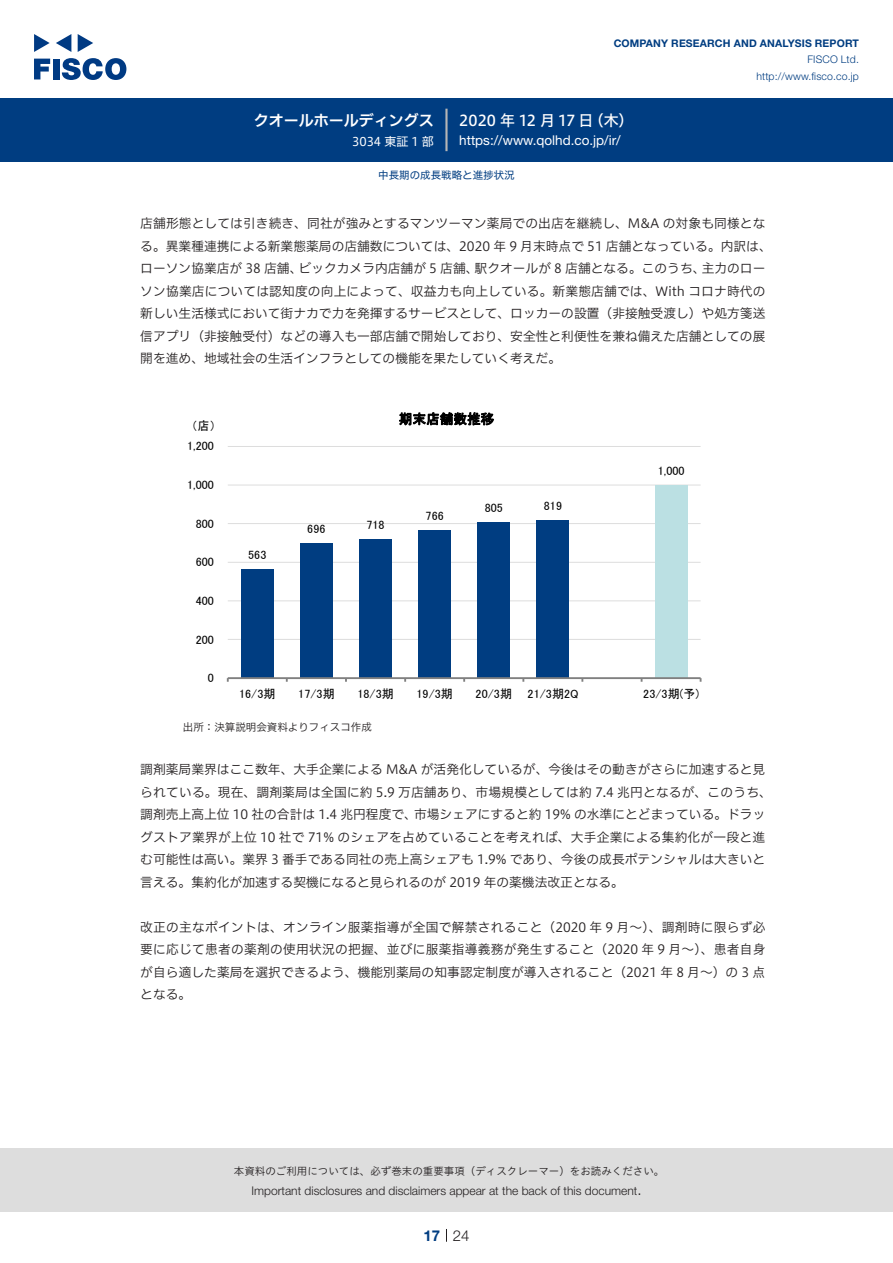
<style>
.page{position:relative;width:893px;height:1263px;background:#fff}
.page>*{position:absolute;margin:0;border:0;box-sizing:border-box;transform-origin:0 0}
.t1{font:15px "Hiragino UD Sans F Std N W5";letter-spacing:.005em;color:#fff}
.t2{font:15px "Hiragino UD Sans F Std N W6";color:#fff}
.t3{font:300 15px "Helvetica Neue LT Std";color:#231f20}
.t4{font:700 15px "Helvetica Neue LT Std";color:#003d81}
.t5{font:13.5px "Helvetica Neue LT Std";color:#fff}
.t6{font:13.5px "MS P Gothic";letter-spacing:.01em;color:#000}
.t7{font:12.75px/22.5px "Hiragino UD Sans F Std N W3";color:#231f20}
.t8{font:12.15px "MS P Gothic";color:#000}
.t9{font:12px "MS P Gothic";letter-spacing:.005em;color:#000}
.t10{font:300 12px "Helvetica Neue LT Std";color:#231f20}
.t11{font:12px "Hiragino UD Sans F Std N W4";color:#fff}
.t12{font:10.5px "Hiragino UD Sans Std W3";color:#231f20}
.t13{font:700 10.5px "Helvetica Neue LT Std";letter-spacing:.015em;color:#003d81}
.t14{font:300 10.5px/16.5px "Helvetica Neue LT Std";letter-spacing:.015em;color:#003d81;text-align:right}
.t15{font:10.5px "Hiragino UD Sans F Std N W3";color:#231f20}
.t16{font:10.5px "Hiragino UD Sans F Std N W4";color:#003d81}
</style>
<div class="page">
<div style="left:0;top:1148px;width:893px;height:64px;background:#ddd"></div>
<svg style="left:34px;top:59px;width:16px;height:20px"></svg>
<div style="left:53px;top:59px;width:6px;height:20px;background:#003a83"></div>
<svg style="left:62px;top:58px;width:64px;height:22px"></svg>
<svg style="left:34px;top:34px;width:16px;height:18px"></svg>
<svg style="left:78px;top:34px;width:15px;height:18px"></svg>
<svg style="left:56px;top:34px;width:15px;height:18px"></svg>
<div style="left:0;top:98px;width:893px;height:64px;background:#003d81"></div>
<hr style="left:445px;top:109px;width:3px;height:42px;background:#b5b5b6">
<svg style="left:446px;top:1229px;width:1px;height:13px"></svg>
<hr style="left:228px;top:639px;width:473px;height:1px;background:#ddd">
<hr style="left:228px;top:600px;width:473px;height:1px;background:#ddd">
<hr style="left:228px;top:562px;width:473px;height:1px;background:#ddd">
<hr style="left:228px;top:523px;width:473px;height:1px;background:#ddd">
<hr style="left:228px;top:485px;width:473px;height:1px;background:#ddd">
<hr style="left:228px;top:446px;width:473px;height:1px;background:#ddd">
<div style="left:241px;top:569px;width:33px;height:109px;background:#003d81"></div>
<div style="left:300px;top:544px;width:33px;height:134px;background:#003d81"></div>
<div style="left:359px;top:539px;width:33px;height:139px;background:#003d81"></div>
<div style="left:418px;top:530px;width:33px;height:148px;background:#003d81"></div>
<div style="left:477px;top:523px;width:33px;height:155px;background:#003d81"></div>
<div style="left:536px;top:520px;width:33px;height:158px;background:#003d81"></div>
<div style="left:655px;top:485px;width:32px;height:193px;background:#bbe0e3"></div>
<hr style="left:228px;top:677px;width:473px;height:2px;background:#808080">
<p class="t2" style="left:254px;top:109px;width:182px">クオールホールディングス</p>
<p class="t11" style="left:352px;top:132px;width:83px">3034 東証 1 部</p>
<p class="t13" style="left:614px;top:37px;width:247px">COMPANY RESEARCH AND ANALYSIS REPORT</p>
<p class="t14" style="left:756px;top:51px;width:104px">FISCO Ltd. http://www.fisco.co j p.</p>
<p class="t1" style="left:589px;top:109px;width:46px">（木(</p>
<p class="t1" style="left:459px;top:109px;width:136px">2020 年 12 月 17 日</p>
<p class="t5" style="left:459px;top:132px;width:163px">https://www.qolhd. c o j p. /i r/</p>
<p class="t16" style="left:378px;top:167px;width:138px">中長期の成長戦略と進捗状況</p>
<p class="t7" style="left:140px;top:211px;width:627px">店舗形態としては引き続き、同社が強みとするマンツーマン薬局での出店を継続し、M&amp;A の対象も同様とな</p>
<p class="t7" style="left:140px;top:234px;width:633px">る。異業種連携による新業態薬局の店舗数については、2020 年 9 月末時点で 51 店舗となっている。内訳は、</p>
<p class="t7" style="left:702px;top:256px;width:65px">主力のロー</p>
<p class="t7" style="left:299px;top:256px;width:181px">ビックカメラ内店舗が 5 店舗、</p>
<p class="t7" style="left:140px;top:256px;width:627px">ローソン協業店が 38 店舗、<br>ソン協業店については認知度の向上によって、収益力も向上している。新業態店舗では、With コロナ時代の新しい生活様式において街ナカで力を発揮するサービスとして、ロッカーの設置（非接触受渡し）や処方箋送信アプリ（非接触受付）などの導入も一部店舗で開始しており、安全性と利便性を兼ね備えた店舗としての展開を進め、地域社会の生活インフラとしての機能を果たしていく考えだ。</p>
<p class="t7" style="left:475px;top:256px;width:232px">駅クオールが 8 店舗となる。このうち、</p>
<p class="t9" style="left:192px;top:419px;width:26px">店（ ）</p>
<p class="t9" style="left:187px;top:440px;width:28px">1,200</p>
<p class="t9" style="left:187px;top:479px;width:28px">1,000</p>
<p class="t9" style="left:196px;top:517px;width:20px">800</p>
<p class="t8" style="left:196px;top:556px;width:20px">600</p>
<p class="t9" style="left:196px;top:594px;width:20px">400</p>
<p class="t9" style="left:196px;top:633px;width:20px">200</p>
<p class="t9" style="left:208px;top:672px;width:8px">0</p>
<p class="t9" style="left:248px;top:549px;width:20px">563</p>
<p class="t9" style="left:307px;top:523px;width:20px">696</p>
<p class="t6" style="left:399px;top:412px;width:97px">期末店舗数推移</p>
<p class="t9" style="left:366px;top:519px;width:20px">718</p>
<p class="t9" style="left:426px;top:510px;width:20px">766</p>
<p class="t9" style="left:485px;top:502px;width:20px">805</p>
<p class="t9" style="left:544px;top:499px;width:20px">819</p>
<p class="t9" style="left:239px;top:687px;width:38px">16/3期</p>
<p class="t9" style="left:298px;top:687px;width:38px">17/3期</p>
<p class="t9" style="left:357px;top:687px;width:38px">18/3期</p>
<p class="t9" style="left:416px;top:687px;width:38px">19/3期</p>
<p class="t9" style="left:476px;top:687px;width:38px">20/3期</p>
<p class="t9" style="left:527px;top:687px;width:53px">21/3期 Q2</p>
<p class="t9" style="left:658px;top:464px;width:28px">1,000</p>
<p class="t9" style="left:643px;top:687px;width:57px">23/3期予( (</p>
<p class="t15" style="left:183px;top:719px;width:190px">出所：決算説明会資料よりフィスコ作成</p>
<p class="t7" style="left:140px;top:757px;width:627px">調剤薬局業界はここ数年、大手企業による M&amp;A が活発化しているが、今後はその動きがさらに加速すると見</p>
<p class="t7" style="left:140px;top:780px;width:633px">られている。現在、調剤薬局は全国に約 5.9 万店舗あり、市場規模としては約 7.4 兆円となるが、このうち、</p>
<p class="t7" style="left:414px;top:802px;width:353px">市場シェアにすると約 19% の水準にとどまっている。ドラッ</p>
<p class="t7" style="left:140px;top:802px;width:626px">調剤売上高上位 10 社の合計は 1.4 兆円程度で、<br>グストア業界が上位 10 社で 71% のシェアを占めていることを考えれば、大手企業による集約化が一段と進む可能性は高い。業界 3 番手である同社の売上高シェアも 1.9% であり、今後の成長ポテンシャルは大きいと言える。集約化が加速する契機になると見られるのが 2019 年の薬機法改正となる。</p>
<p class="t7" style="left:140px;top:915px;width:627px;text-align:justify">改正の主なポイントは、オンライン服薬指導が全国で解禁されること（2020 年 9 月～）、調剤時に限らず必要に応じて患者の薬剤の使用状況の把握、並びに服薬指導義務が発生すること（2020 年 9 月～）、患者自身が自ら適した薬局を選択できるよう、機能別薬局の知事認定制度が導入されること（2021 年 8 月～）の 3 点となる。</p>
<p class="t12" style="left:234px;top:1163px;width:432px">本資料のご利用については、必ず巻末の重要事項（ディスクレーマー）をお読みください。</p>
<p class="t3" style="left:637px;top:1180px;width:6px">.</p>
<p class="t10" style="left:251px;top:1183px;width:387px">Important disclosures and disclaimers appear at the back of this document</p>
<p class="t4" style="left:423px;top:1226px;width:18px">17</p>
<p class="t3" style="left:453px;top:1226px;width:18px">24</p>
</div>
